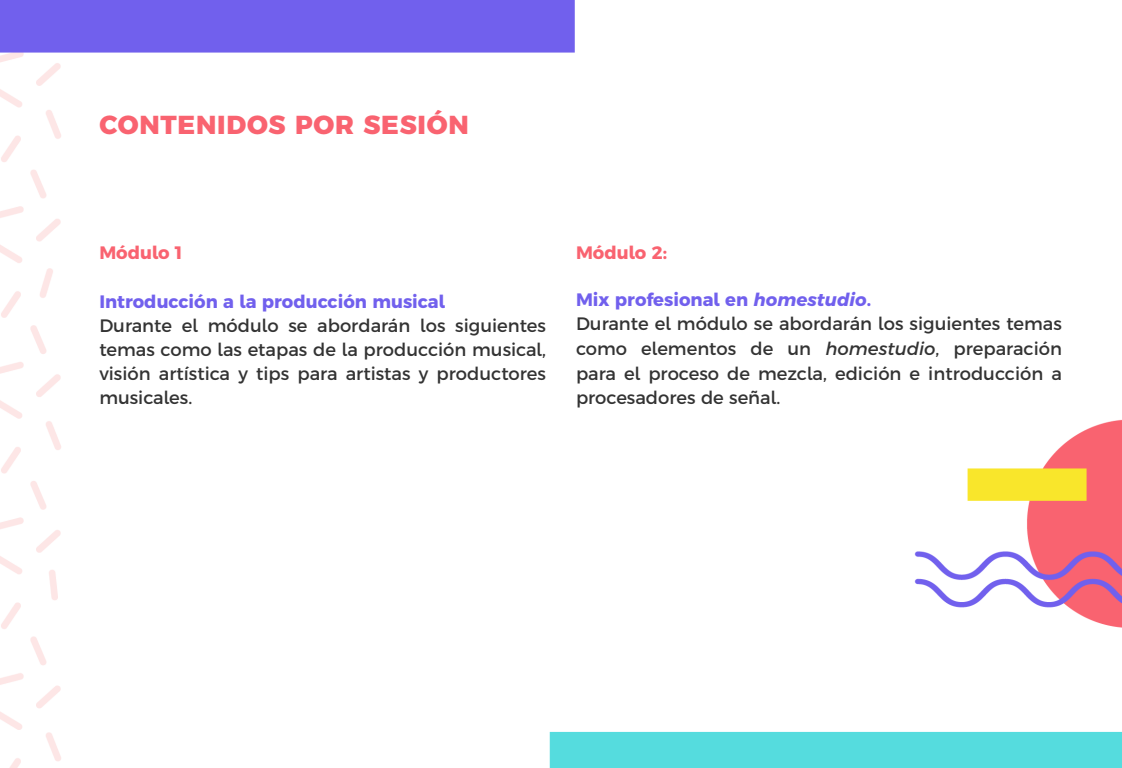
<style>
.page{position:relative;width:1122px;height:768px;background:#fff}
.page>*{position:absolute;margin:0;border:0;box-sizing:border-box;transform-origin:0 0}
.t1{font:800 26px "Argentum Sans";letter-spacing:.03em;color:#f96370}
.t2{font:18px/24.7px "Argentum Sans";color:#333;text-align:justify}
.t3{font:700 18px "Argentum Sans";color:#7160ed}
.t4{font:700 18px "Argentum Sans";color:#f96370}
.s1{font-weight:700;color:#7160ed}
.s2{font-weight:700;font-style:italic;color:#7160ed}
.s3{font-style:italic}
</style>
<div class="page">
<img style="left:0;top:0;width:1122px;height:768px">
<h1 class="t1" style="left:99px;top:104px;width:371px">CONTENIDOS POR SESIÓN</h1>
<p class="t4" style="left:99px;top:239px;width:85px">Módulo 1</p>
<p class="t3" style="left:99px;top:287px;width:347px">Introducción a la producción musical</p>
<p class="t2" style="left:99px;top:313px;width:448px;line-height:24.2px">Durante el módulo se abordarán los siguientes temas como las etapas de la producción musical, visión artística y tips para artistas y productores musicales.</p>
<p class="t4" style="left:576px;top:239px;width:93px">Módulo 2:</p>
<p class="t2" style="left:576px;top:287px;width:488px;text-align:left"><span class="s1">Mix profesional en</span> <span class="s2">homestudio</span><span class="s1">.<br></span>Durante el módulo se abordarán los siguientes temas como elementos de un <span class="s3">homestudio</span>, preparación para el proceso de mezcla, edición e introducción a procesadores de señal.</p>
</div>
